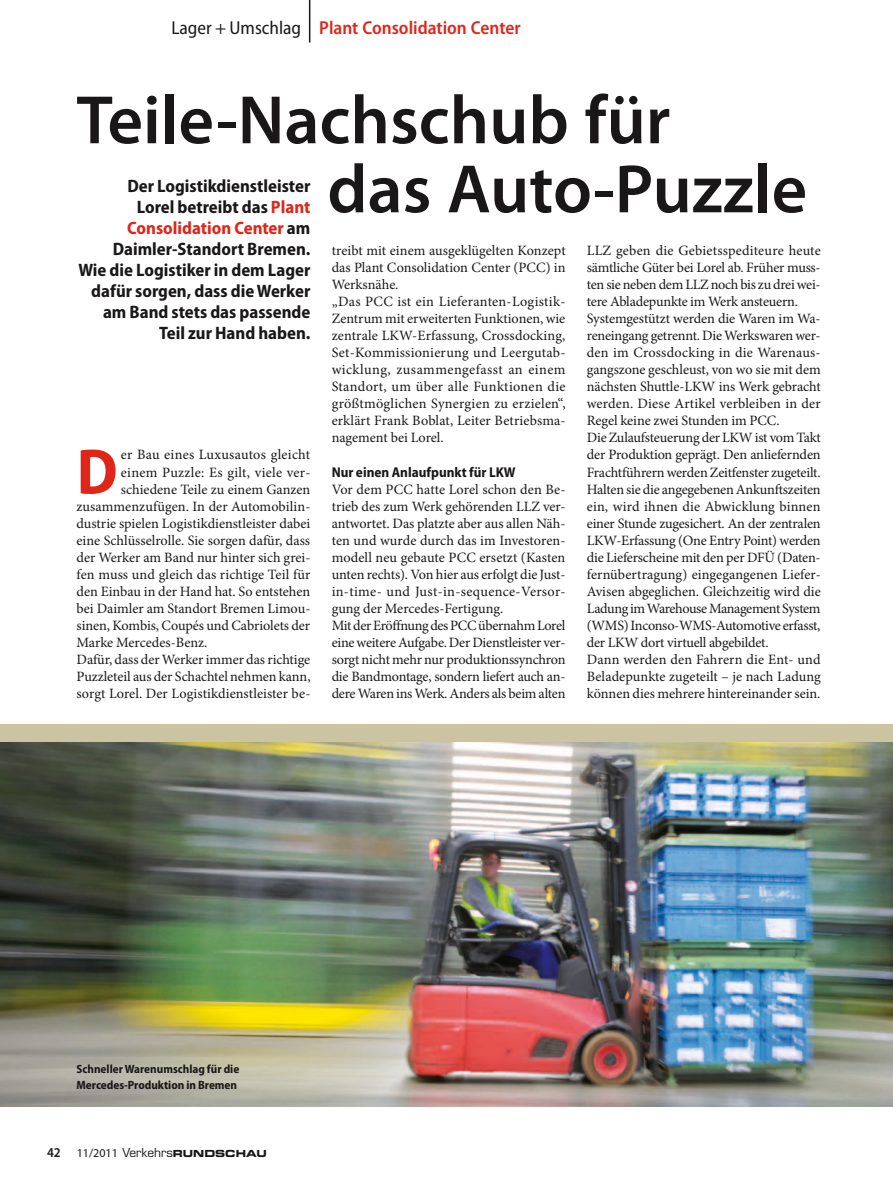
<style>
.page{position:relative;width:893px;height:1187px;background:#fff}
.page>*{position:absolute;margin:0;border:0;box-sizing:border-box;transform-origin:0 0}
.aba_titel{font:600 69px "Myriad Pro";color:#1a1719}
.acc_grundtext_mit_in{font:700 semi-condensed 64.65px "Myriad Pro";color:#e02619}
.aba_titel-2{font:600 semi-condensed 18.75px "Myriad Pro";color:#e02619}
.aaa_rubrik{font:semi-condensed 18.75px "Myriad Pro";color:#1a1719}
.abi_vorspann{font:700 semi-condensed 18px/21px "Myriad Pro";color:#1a1719;text-align:right}
.acg_grundtext{font:14.25px/17px "Minion Pro";letter-spacing:-.005em;color:#1a1719;text-align:justify}
.acc_grundtext_mit_in-2{font:14.25px "Minion Pro";color:#1a1719}
.acc_grundtext_mit_in-3{font:14.25px "Minion Pro";letter-spacing:.02em;color:#1a1719}
.acm_zwischenuebersch{font:700 semi-condensed 14.25px "Myriad Pro";color:#1a1719}
.baa_bildunterschrift{font:700 semi-condensed 12px/15px "Myriad Pro";color:#1a1719}
.t1{font:9.75px "Eurostile LT Std Bold Ex 2";color:#1a1719}
.s1{color:#e02619}
.s2{font-family:"Myriad Pro";font-weight:600;font-size:13.5px}
.s3{font-family:"Myriad Pro";font-size:12px}
.s4{font-family:"Eurostile LT Std";font-size:12px}
</style>
<div class="page">
<hr style="left:309px;top:0;width:1px;height:43px;background:#1a1719">
<img style="left:0;top:741px;width:893px;height:365px">
<div style="left:0;top:724px;width:893px;height:17px;background:#cbc3a2"></div>
<p class="aaa_rubrik" style="left:171px;top:18px;width:131px">Lager + Umschlag</p>
<p class="aba_titel-2" style="left:319px;top:18px;width:203px">Plant Consolidation Center</p>
<p class="aba_titel" style="left:77px;top:76px;width:595px">Teile-Nachschub für</p>
<p class="aba_titel" style="left:327px;top:145px;width:481px">das Auto-Puzzle</p>
<p class="abi_vorspann" style="left:127px;top:176px;width:184px;text-align:center">Der Logistikdienstleister<br>Lorel betreibt das <span class="s1">Plant</span></p>
<p class="abi_vorspann" style="left:113px;top:218px;width:199px"><span class="s1">Consolidation Center</span> am<br>Daimler-Standort Bremen.</p>
<p class="abi_vorspann" style="left:78px;top:260px;width:233px">Wie die Logistiker in dem Lager dafür sorgen, dass die Werker am Band stets das passende<br>Teil zur Hand haben.</p>
<p class="acg_grundtext" style="left:332px;top:242px;width:236px">treibt mit einem ausgeklügelten Konzept das Plant Consolidation Center (PCC) in Werksnähe.</p>
<p class="acg_grundtext" style="left:332px;top:293px;width:235px">„Das PCC ist ein Lieferanten-Logistik-Zentrum mit erweiterten Funktionen, wie zentrale LKW-Erfassung, Crossdocking, Set-Kommissionierung und Leergutab&shy;wicklung, zusammengefasst an einem Standort, um über alle Funktionen die größtmöglichen Synergien zu erzielen“, erklärt Frank Boblat, Leiter Betriebsma&shy;nagement bei Lorel.</p>
<p class="acm_zwischenuebersch" style="left:332px;top:463px;width:185px">Nur einen Anlaufpunkt für LKW</p>
<p class="acg_grundtext" style="left:332px;top:480px;width:235px">Vor dem PCC hatte Lorel schon den Be&shy;trieb des zum Werk gehörenden LLZ ver&shy;antwortet. Das platzte aber aus allen Näh&shy;ten und wurde durch das im Investoren&shy;modell neu gebaute PCC ersetzt (Kasten unten rechts). Von hier aus erfolgt die Just&shy;in-time- und Just-in-sequence-Versor&shy;gung der Mercedes-Fertigung.</p>
<p class="acg_grundtext" style="left:332px;top:616px;width:235px">Mit der Eröffnung des PCC übernahm Lorel eine weitere Aufgabe. Der Dienstleister ver&shy;sorgt nicht mehr nur produktionssynchron die Bandmontage, sondern liefert auch an&shy;dere Waren ins Werk. Anders als beim alten</p>
<p class="acg_grundtext" style="left:587px;top:242px;width:235px">LLZ geben die Gebietsspediteure heute sämtliche Güter bei Lorel ab. Früher muss&shy;ten sie neben dem LLZ noch bis zu drei wei&shy;tere Abladepunkte im Werk ansteuern.</p>
<p class="acg_grundtext" style="left:587px;top:310px;width:235px">Systemgestützt werden die Waren im Wa&shy;reneingang getrennt. Die Werkswaren wer&shy;den im Crossdocking in die Warenaus&shy;gangszone geschleust, von wo sie mit dem nächsten Shuttle-LKW ins Werk gebracht werden. Diese Artikel verbleiben in der Regel keine zwei Stunden im PCC.</p>
<p class="acg_grundtext" style="left:587px;top:429px;width:236px">Die Zulaufsteuerung der LKW ist vom Takt der Produktion geprägt. Den anliefernden Frachtführern werden Zeitfenster zugeteilt.<br>Halten sie die angegebenen Ankunftszeiten ein, wird ihnen die Abwicklung binnen einer Stunde zugesichert. An der zentralen LKW-Erfassung (One Entry Point) werden die Lieferscheine mit den per DFÜ (Daten&shy;fernübertragung) eingegangenen Liefer-Avisen abgeglichen. Gleichzeitig wird die Ladung im Warehouse Management System (WMS) Inconso-WMS-Automotive erfasst, der LKW dort virtuell abgebildet.</p>
<p class="acg_grundtext" style="left:587px;top:650px;width:236px">Dann werden den Fahrern die Ent- und Beladepunkte zugeteilt – je nach Ladung können dies mehrere hintereinander sein.</p>
<p class="acc_grundtext_mit_in" style="left:77px;top:435px;width:43px">D</p>
<p class="acc_grundtext_mit_in-3" style="left:121px;top:445px;width:191px">er Bau eines Luxusautos gleicht</p>
<p class="acc_grundtext_mit_in-3" style="left:121px;top:462px;width:191px">einem Puzzle: Es gilt, viele ver-</p>
<p class="acc_grundtext_mit_in-2" style="left:121px;top:479px;width:191px">schiedene Teile zu einem Ganzen</p>
<p class="acc_grundtext_mit_in-2" style="left:77px;top:496px;width:235px">zusammenzufügen. In der Automobilin-</p>
<p class="acc_grundtext_mit_in-2" style="left:77px;top:513px;width:235px">dustrie spielen Logistikdienstleister dabei</p>
<p class="acc_grundtext_mit_in-2" style="left:77px;top:530px;width:235px">eine Schlüsselrolle. Sie sorgen dafür, dass</p>
<p class="acc_grundtext_mit_in-2" style="left:77px;top:547px;width:235px">der Werker am Band nur hinter sich grei-</p>
<p class="acc_grundtext_mit_in-2" style="left:77px;top:564px;width:235px">fen muss und gleich das richtige Teil für</p>
<p class="acc_grundtext_mit_in-2" style="left:77px;top:581px;width:235px">den Einbau in der Hand hat. So entstehen</p>
<p class="acc_grundtext_mit_in-2" style="left:77px;top:598px;width:235px">bei Daimler am Standort Bremen Limou-</p>
<p class="acc_grundtext_mit_in-2" style="left:77px;top:615px;width:235px">sinen, Kombis, Coupés und Cabriolets der</p>
<p class="acc_grundtext_mit_in-2" style="left:77px;top:632px;width:132px">Marke Mercedes-Benz.</p>
<p class="acg_grundtext" style="left:77px;top:650px;width:236px">Dafür, dass der Werker immer das richtige Puzzleteil aus der Schachtel nehmen kann, sorgt Lorel. Der Logistikdienstleister be-</p>
<p class="baa_bildunterschrift" style="left:77px;top:1062px;width:164px">Schneller Warenumschlag für die<br>Mercedes-Produktion in Bremen</p>
<p class="t1" style="left:47px;top:1146px;width:221px"><span class="s2">42</span> <span class="s3">11/2011</span> <span class="s4">Verkehrs</span>RUNDSCHAU</p>
</div>
